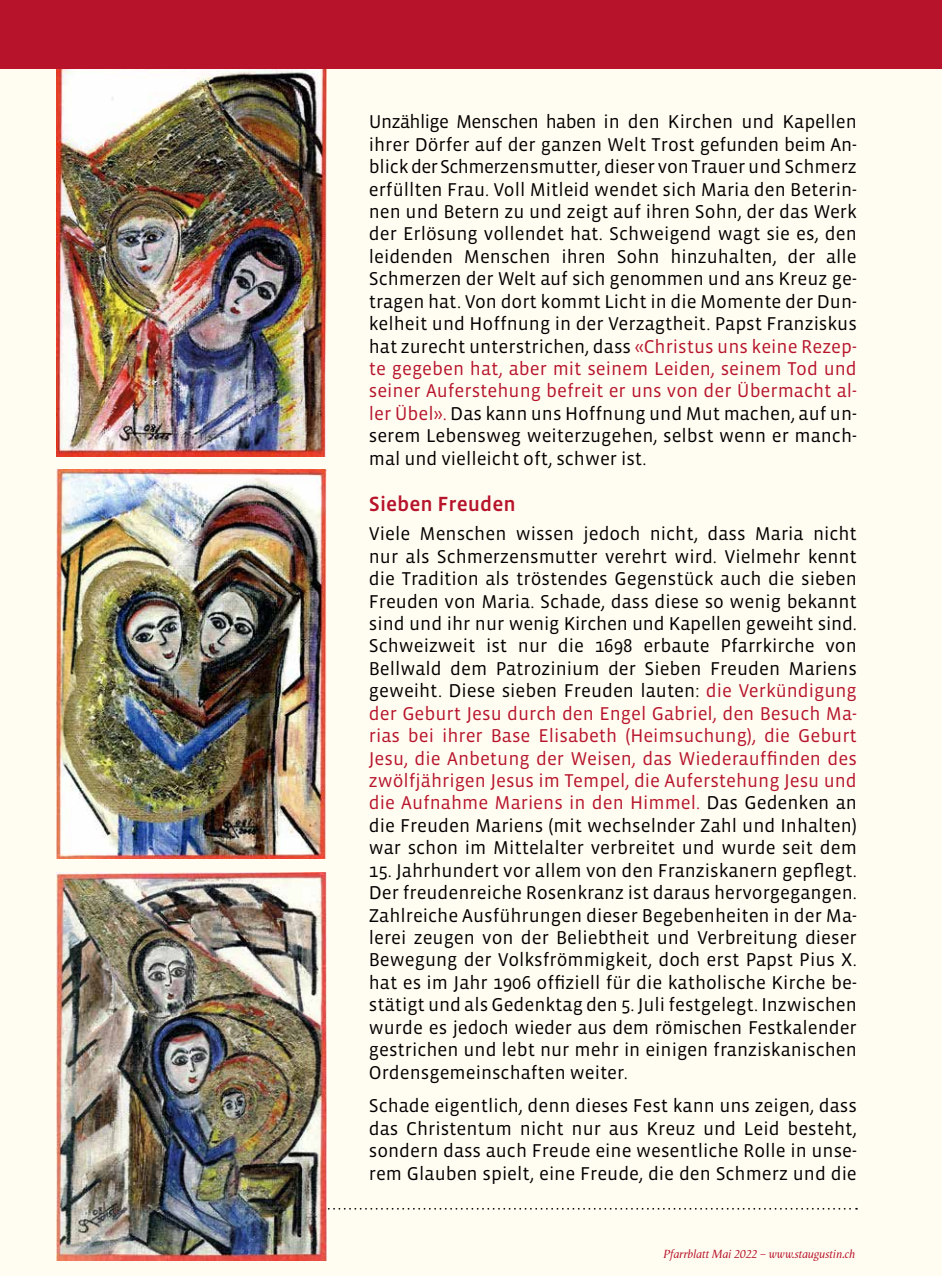
<style>
.page{position:relative;width:942px;height:1276px;background:#fff}
.page>*{position:absolute;margin:0;border:0;box-sizing:border-box;transform-origin:0 0}
.t1{font:21px "Vista Sans Med";color:#b7142c}
.t2{font:19px/22.4px "Vista Sans";color:#000;text-align:justify}
.t3{font:italic 12px "Vega";color:#b7142c}
.s1{color:#b7142c}
</style>
<div class="page">
<div style="left:0;top:0;width:941px;height:1276px;background:#fffdf1"></div>
<svg style="left:327px;top:1208px;width:531px;height:1px"></svg>
<img style="left:57px;top:68px;width:270px;height:388px">
<img style="left:57px;top:872px;width:270px;height:389px">
<img style="left:57px;top:469px;width:269px;height:389px">
<div style="left:0;top:0;width:941px;height:68px;background:#b7142c"></div>
<p class="t2" style="left:369px;top:111px;width:489px">Unzählige Menschen haben in den Kirchen und Kapellen ihrer Dörfer auf der ganzen Welt Trost gefunden beim An&shy;blick der Schmerzensmutter, dieser von Trauer und Schmerz erfüllten Frau. Voll Mitleid wendet sich Maria den Beterin&shy;nen und Betern zu und zeigt auf ihren Sohn, der das Werk der Erlösung vollendet hat. Schweigend wagt sie es, den leidenden Menschen ihren Sohn hinzuhalten, der alle Schmerzen der Welt auf sich genommen und ans Kreuz ge&shy;tragen hat. Von dort kommt Licht in die Momente der Dun&shy;kelheit und Hoffnung in der Verzagtheit. Papst Franziskus hat zurecht unterstrichen, dass <span class="s1">«Christus uns keine Rezep&shy;te gegeben hat, aber mit seinem Leiden, seinem Tod und seiner Auferstehung befreit er uns von der Übermacht al&shy;ler Übel».</span> Das kann uns Hoffnung und Mut machen, auf un&shy;serem Lebensweg weiterzugehen, selbst wenn er manch&shy;mal und vielleicht oft, schwer ist.</p>
<p class="t1" style="left:369px;top:494px;width:148px">Sieben Freuden</p>
<p class="t2" style="left:369px;top:523px;width:489px">Viele Menschen wissen jedoch nicht, dass Maria nicht nur als Schmerzensmutter verehrt wird. Vielmehr kennt die Tradition als tröstendes Gegenstück auch die sieben Freuden von Maria. Schade, dass diese so wenig bekannt sind und ihr nur wenig Kirchen und Kapellen geweiht sind.<br>Schweizweit ist nur die 1698 erbaute Pfarrkirche von Bellwald dem Patrozinium der Sieben Freuden Mariens geweiht. Diese sieben Freuden lauten: <span class="s1">die Verkündigung der Geburt Jesu durch den Engel Gabriel, den Besuch Ma&shy;rias bei ihrer Base Elisabeth (Heimsuchung), die Geburt Jesu, die Anbetung der Weisen, das Wiederauffinden des zwölfjährigen Jesus im Tempel, die Auferstehung Jesu und die Aufnahme Mariens in den Himmel.</span> Das Gedenken an die Freuden Mariens (mit wechselnder Zahl und Inhalten) war schon im Mittelalter verbreitet und wurde seit dem</p>
<p class="t2" style="left:369px;top:859px;width:489px">15. Jahrhundert vor allem von den Franziskanern gepflegt.<br>Der freudenreiche Rosenkranz ist daraus hervorgegangen.<br>Zahlreiche Ausführungen dieser Begebenheiten in der Ma&shy;lerei zeugen von der Beliebtheit und Verbreitung dieser Bewegung der Volksfrömmigkeit, doch erst Papst Pius X. hat es im Jahr 1906 offiziell für die katholische Kirche be&shy;stätigt und als Gedenktag den 5. Juli festgelegt. Inzwischen wurde es jedoch wieder aus dem römischen Festkalender gestrichen und lebt nur mehr in einigen franziskanischen Ordensgemeinschaften weiter.</p>
<p class="t2" style="left:369px;top:1095px;width:489px">Schade eigentlich, denn dieses Fest kann uns zeigen, dass das Christentum nicht nur aus Kreuz und Leid besteht, sondern dass auch Freude eine wesentliche Rolle in unse&shy;rem Glauben spielt, eine Freude, die den Schmerz und die</p>
<p class="t3" style="left:667px;top:1245px;width:191px">Pfa rbla t Mai 2017 – www.staugustin.ch</p>
<p class="t3" style="left:663px;top:1246px;width:193px">Pfarrblatt Mai 2022 – www.staugustin.ch</p>
</div>
